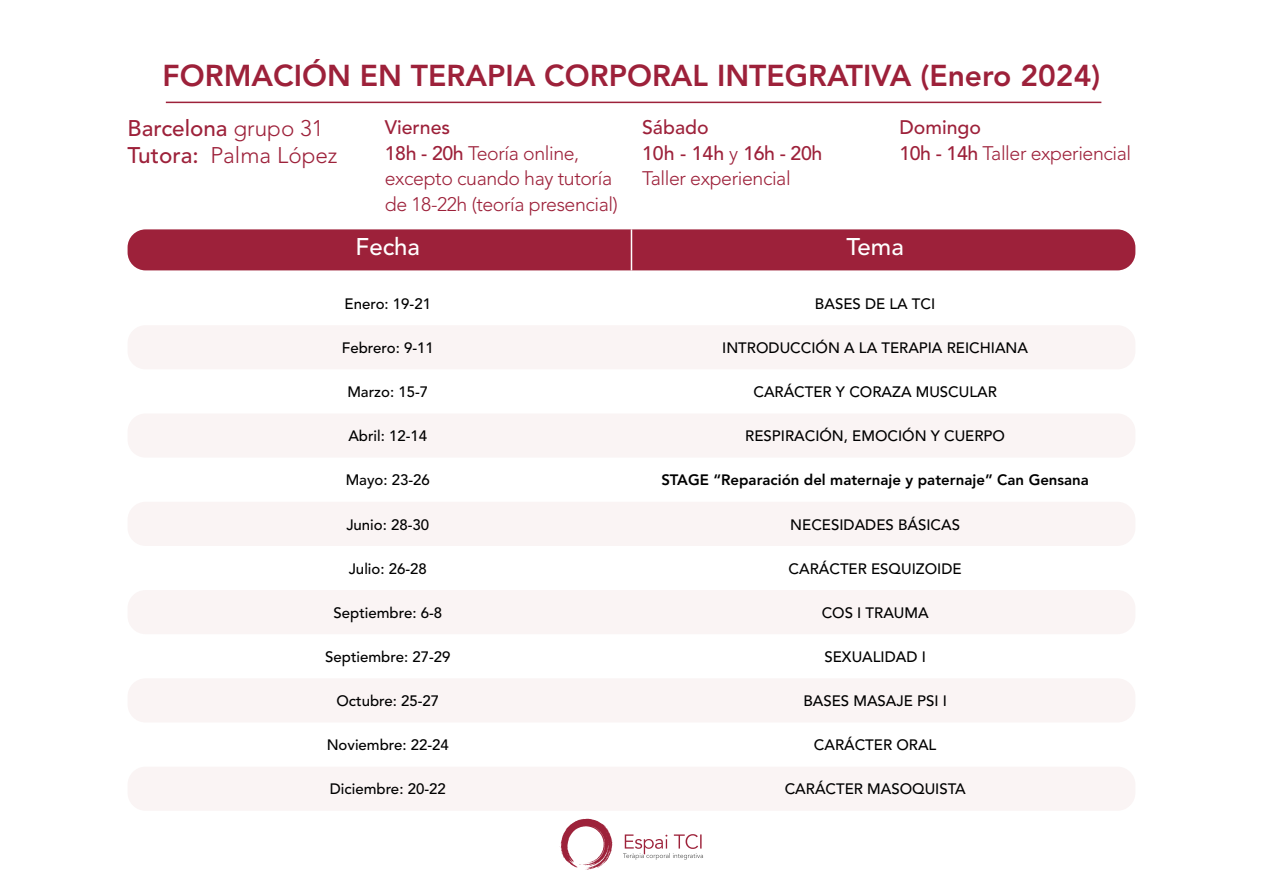
<style>
.page{position:relative;width:1263px;height:893px;background:#fff}
.page>*{position:absolute;margin:0;border:0;box-sizing:border-box;transform-origin:0 0}
.t1{font:800 30px "Avenir LT Std";color:#9d213a}
.t2{font:500 24px "Avenir LT Std";color:#fff}
.t3{font:300 22.5px "Avenir LT Std";color:#9d213a}
.t4{font:500 22.5px "Avenir LT Std";color:#9d213a}
.t5{font:300 19.5px/25.5px "Avenir LT Std";letter-spacing:-.02em;color:#9d213a}
.t6{font:500 19.5px "Avenir LT Std";color:#9d213a}
.t7{font:500 15px "Avenir LT Std";color:#000}
.t8{font:800 15px "Avenir LT Std";color:#000}
.s1{font-weight:300}
.s2{font-weight:500}
</style>
<div class="page">
<div style="left:128px;top:325px;width:1007px;height:44px;background:#faf4f4;border-radius:18px"></div>
<div style="left:128px;top:413px;width:1007px;height:45px;background:#faf4f4;border-radius:18px"></div>
<div style="left:128px;top:502px;width:1007px;height:44px;background:#faf4f4;border-radius:18px"></div>
<div style="left:128px;top:590px;width:1007px;height:44px;background:#faf4f4;border-radius:18px"></div>
<div style="left:128px;top:678px;width:1007px;height:44px;background:#faf4f4;border-radius:18px"></div>
<div style="left:128px;top:767px;width:1007px;height:44px;background:#faf4f4;border-radius:18px"></div>
<div style="left:128px;top:229px;width:1007px;height:41px;background:#9d213a;border-radius:18px"></div>
<hr style="left:631px;top:229px;width:1px;height:41px;background:#fff">
<hr style="left:166px;top:102px;width:935px;height:1px;background:#9d213a">
<svg style="left:560px;top:819px;width:52px;height:51px"></svg>
<svg style="left:623px;top:834px;width:80px;height:26px"></svg>
<p class="t1" style="left:163px;top:58px;width:939px">FORMACIÓN EN TERAPIA CORPORAL INTEGRATIVA (Enero 2024)</p>
<p class="t4" style="left:128px;top:116px;width:198px">Barcelona <span class="s1">grupo 31</span></p>
<p class="t3" style="left:128px;top:142px;width:211px"><span class="s2">Tutora:</span> Palma López</p>
<p class="t6" style="left:642px;top:116px;width:68px">Sábado</p>
<p class="t6" style="left:642px;top:142px;width:182px">10h - 14h <span class="s1">y</span> 16h - 20h</p>
<p class="t5" style="left:642px;top:166px;width:150px">Taller experiencial</p>
<p class="t6" style="left:385px;top:116px;width:67px">Viernes</p>
<p class="t5" style="left:385px;top:140px;width:196px"><span class="s2">18h - 20h</span> Teoría online,</p>
<p class="t5" style="left:385px;top:166px;width:235px">excepto cuando hay tutoría de 18-22h (teoría presencial)</p>
<p class="t6" style="left:899px;top:116px;width:83px">Domingo</p>
<p class="t5" style="left:899px;top:140px;width:233px"><span class="s2">10h - 14h</span> Taller experiencial</p>
<p class="t2" style="left:356px;top:233px;width:66px">Fecha</p>
<p class="t2" style="left:846px;top:233px;width:59px">Tema</p>
<p class="t7" style="left:345px;top:295px;width:88px">Enero: 19-21</p>
<p class="t7" style="left:815px;top:295px;width:122px">BASES DE LA TCI</p>
<p class="t7" style="left:342px;top:339px;width:94px">Febrero: 9-11</p>
<p class="t7" style="left:722px;top:339px;width:307px">INTRODUCCIÓN A LA TERAPIA REICHIANA</p>
<p class="t7" style="left:347px;top:383px;width:82px">Marzo: 15-7</p>
<p class="t7" style="left:753px;top:383px;width:245px">CARÁCTER Y CORAZA MUSCULAR</p>
<p class="t7" style="left:348px;top:427px;width:80px">Abril: 12-14</p>
<p class="t7" style="left:745px;top:427px;width:261px">RESPIRACIÓN, EMOCIÓN Y CUERPO</p>
<p class="t7" style="left:346px;top:471px;width:86px">Mayo: 23-26</p>
<p class="t8" style="left:661px;top:471px;width:429px">STAGE “Reparación del maternaje y paternaje” Can Gensana</p>
<p class="t7" style="left:346px;top:516px;width:84px">Junio: 28-30</p>
<p class="t7" style="left:790px;top:516px;width:171px">NECESIDADES BÁSICAS</p>
<p class="t7" style="left:349px;top:560px;width:80px">Julio: 26-28</p>
<p class="t7" style="left:789px;top:560px;width:175px">CARÁCTER ESQUIZOIDE</p>
<p class="t7" style="left:333px;top:604px;width:110px">Septiembre: 6-8</p>
<p class="t7" style="left:822px;top:604px;width:108px">COS I TRAUMA</p>
<p class="t7" style="left:325px;top:648px;width:127px">Septiembre: 27-29</p>
<p class="t7" style="left:824px;top:648px;width:103px">SEXUALIDAD I</p>
<p class="t7" style="left:336px;top:692px;width:104px">Octubre: 25-27</p>
<p class="t7" style="left:803px;top:692px;width:145px">BASES MASAJE PSI I</p>
<p class="t7" style="left:327px;top:736px;width:124px">Noviembre: 22-24</p>
<p class="t7" style="left:814px;top:736px;width:124px">CARÁCTER ORAL</p>
<p class="t7" style="left:330px;top:780px;width:117px">Diciembre: 20-22</p>
<p class="t7" style="left:785px;top:780px;width:182px">CARÁCTER MASOQUISTA</p>
</div>
